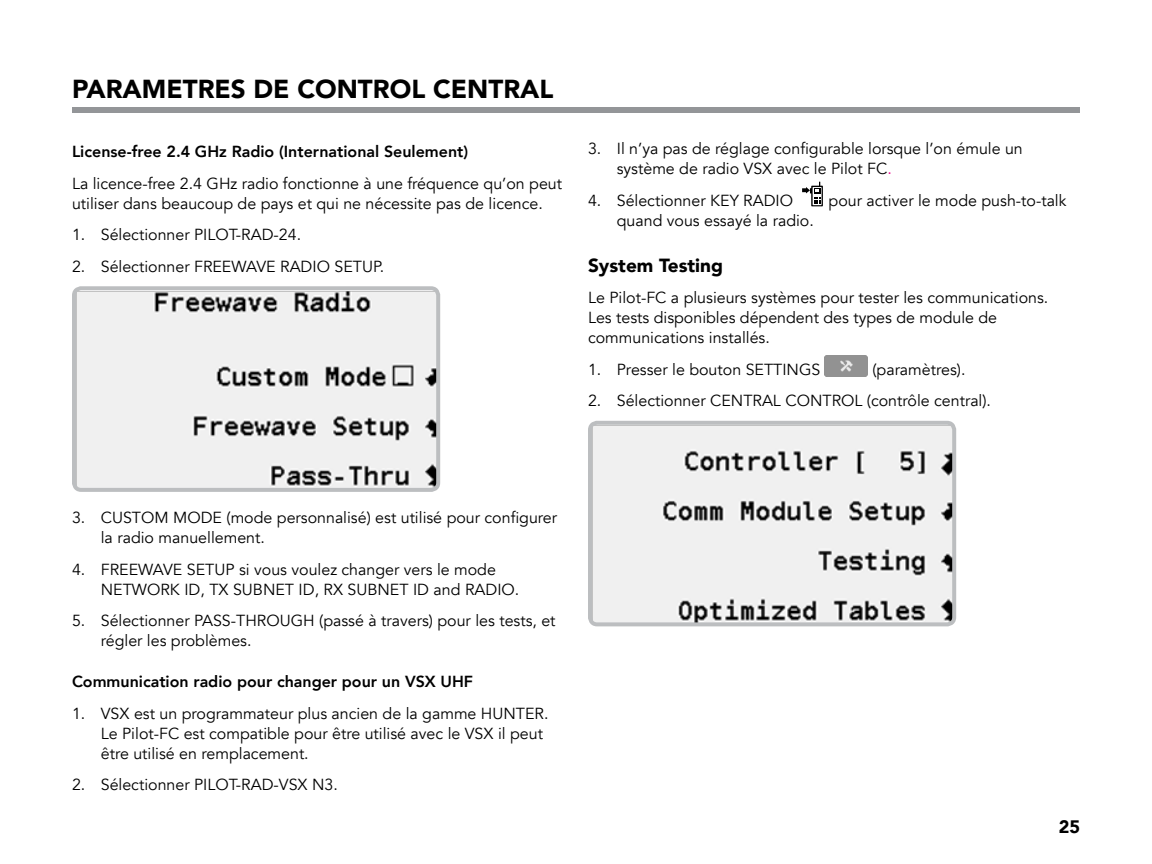
<style>
.page{position:relative;width:1152px;height:864px;background:#fff}
.page>*{position:absolute;margin:0;border:0;box-sizing:border-box;transform-origin:0 0}
.t1{font:900 26px "Avenir";color:#000}
.t2{font:900 19px "Avenir";color:#000}
.t3{font:900 18px "Avenir";color:#000}
.t4{font:16px/20px "Avenir";color:#000}
.t5{font:800 16px "Avenir";color:#000}
.s1{color:#ec008c}
</style>
<div class="page">
<div style="left:72px;top:107px;width:1008px;height:6px;background:#939598"></div>
<img style="left:77px;top:291px;width:358px;height:196px">
<div style="left:72px;top:286px;width:368px;height:206px;border:4px solid #bcbec0;border-radius:7px"></div>
<svg style="left:802px;top:182px;width:21px;height:24px"></svg>
<img style="left:825px;top:356px;width:43px;height:21px">
<img style="left:593px;top:426px;width:358px;height:195px">
<div style="left:588px;top:421px;width:368px;height:205px;border:4px solid #bcbec0;border-radius:7px"></div>
<h1 class="t1" style="left:72px;top:67px;width:483px">PARAMETRES DE CONTROL CENTRAL</h1>
<p class="t5" style="left:72px;top:137px;width:398px">License-free 2.4 GHz Radio (International Seulement)</p>
<p class="t4" style="left:72px;top:173px;width:492px">La licence-free 2.4 GHz radio fonctionne à une fréquence qu’on peut utiliser dans beaucoup de pays et qui ne nécessite pas de licence.</p>
<p class="t4" style="left:72px;top:225px;width:231px">1. Sélectionner PILOT-RAD-24.</p>
<p class="t4" style="left:72px;top:256px;width:314px">2. Sélectionner FREEWAVE RADIO SETUP.</p>
<p class="t4" style="left:617px;top:139px;width:408px;text-indent:-29px">3. Il n’ya pas de réglage configurable lorsque l’on émule un système de radio VSX avec le Pilot FC<span class="s1">.</span></p>
<p class="t4" style="left:588px;top:190px;width:207px">4. Sélectionner KEY RADIO</p>
<p class="t4" style="left:829px;top:190px;width:239px">pour activer le mode push-to-talk</p>
<p class="t4" style="left:617px;top:210px;width:199px">quand vous essayé la radio.</p>
<p class="t2" style="left:588px;top:249px;width:137px">System Testing</p>
<p class="t4" style="left:588px;top:288px;width:462px">Le Pilot-FC a plusieurs systèmes pour tester les communications.<br>Les tests disponibles dépendent des types de module de communications installés.</p>
<p class="t4" style="left:588px;top:359px;width:234px">1. Presser le bouton SETTINGS</p>
<p class="t4" style="left:872px;top:359px;width:95px">(paramètres).</p>
<p class="t4" style="left:588px;top:391px;width:405px">2. Sélectionner CENTRAL CONTROL (contrôle central).</p>
<p class="t4" style="left:101px;top:508px;width:458px;text-indent:-29px">3. CUSTOM MODE (mode personnalisé) est utilisé pour configurer la radio manuellement.</p>
<p class="t4" style="left:101px;top:560px;width:420px;text-indent:-29px">4. FREEWAVE SETUP si vous voulez changer vers le mode<br>NETWORK ID, TX SUBNET ID, RX SUBNET ID and RADIO.</p>
<p class="t4" style="left:101px;top:611px;width:456px;text-indent:-29px">5. Sélectionner PASS-THROUGH (passé à travers) pour les tests, et régler les problèmes.</p>
<p class="t5" style="left:72px;top:667px;width:403px">Communication radio pour changer pour un VSX UHF</p>
<p class="t4" style="left:101px;top:704px;width:449px;text-indent:-29px">1. VSX est un programmateur plus ancien de la gamme HUNTER.<br>Le Pilot-FC est compatible pour être utilisé avec le VSX il peut être utilisé en remplacement.</p>
<p class="t4" style="left:72px;top:775px;width:267px">2. Sélectionner PILOT-RAD-VSX N3.</p>
<p class="t3" style="left:1059px;top:811px;width:23px">25</p>
</div>
